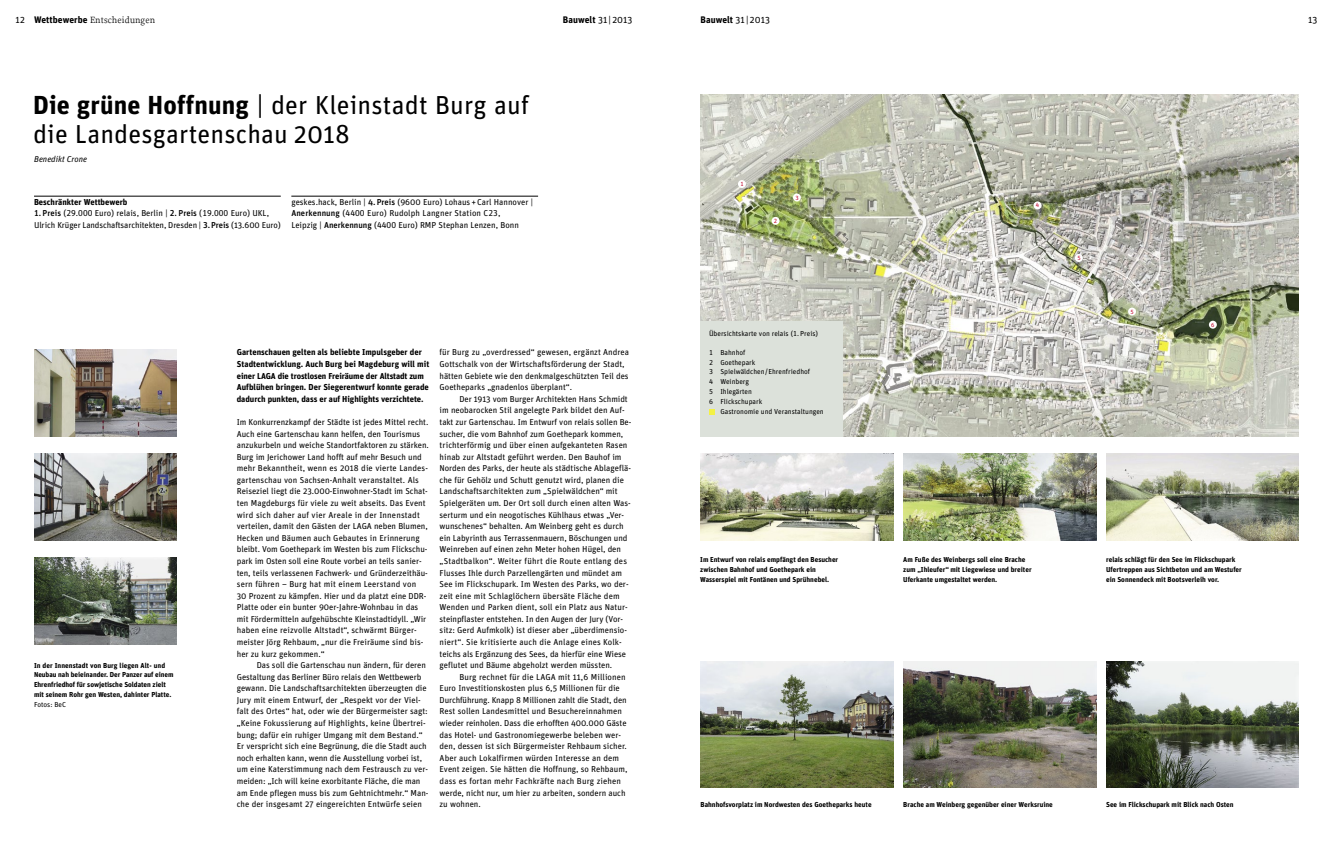
<style>
.page{position:relative;width:1333px;height:842px;background:#fff}
.page>*{position:absolute;margin:0;border:0;box-sizing:border-box;transform-origin:0 0}
.We_Titel{font:26px/28.5px "Unit Pro";letter-spacing:.005em;color:#000}
.A_Kopf_BW{font:700 9.5px "Unit Pro";letter-spacing:.005em;color:#000}
.A_Kopfzeile{font:9.5px "Proforma";letter-spacing:.005em;color:#000}
.A_Pagina{font:9.5px "Unit Pro";color:#000}
.We_Fließtext_Einzug{font:8.6px/11.6px "Unit Pro";color:#000}
.We_Fließtext{font:8.6px/11.6px "Unit Pro";letter-spacing:-.005em;color:#000}
.We_Einleitung{font:700 8.6px/11.6px "Unit Pro";color:#000}
.We_Preisträger_mit_L{font:8.6px/11.6px "Unit Pro";color:#000}
.We_Preisträger{font:8.6px/11.6px "Unit Pro";letter-spacing:-.01em;color:#000}
.We_Art_des_Wettbewer{font:700 8.6px "Unit Pro";color:#000}
.We_Titel-2{font:italic 8.6px "Unit Pro";color:#000}
.A_Bildunterschrift{font:700 7.2px/9.9px "Unit Pro";color:#000}
.A_Legende_kurz{font:7.2px "Unit Pro";color:#000}
.A_Bildunterschrift_Z{font:7.2px "Unit Pro";color:#000}
.A_Bildnummern{font:6px "Unit Pro";color:#be0027}
.s1{font-family:"Unit Pro";font-weight:700}
.s2{font-weight:400}
.s3{font-weight:700}
.s4{font-weight:500}
</style>
<div class="page">
<hr style="left:34px;top:196px;width:247px;height:1px;background:#000">
<hr style="left:291px;top:196px;width:247px;height:1px;background:#000">
<img style="left:1106px;top:662px;width:192px;height:125px">
<img style="left:700px;top:662px;width:193px;height:125px">
<img style="left:903px;top:662px;width:193px;height:125px">
<img style="left:34px;top:558px;width:142px;height:87px">
<img style="left:34px;top:454px;width:142px;height:87px">
<img style="left:34px;top:349px;width:142px;height:88px">
<img style="left:700px;top:454px;width:193px;height:87px">
<img style="left:903px;top:454px;width:193px;height:87px">
<img style="left:1106px;top:454px;width:192px;height:87px">
<img style="left:700px;top:95px;width:598px;height:341px">
<div style="left:700px;top:321px;width:142px;height:116px;background:#dce1da"></div>
<svg style="left:709px;top:409px;width:5px;height:5px"></svg>
<div style="left:738px;top:180px;width:8px;height:8px;background:#fff;border-radius:50%"></div>
<div style="left:771px;top:217px;width:8px;height:8px;background:#fff;border-radius:50%"></div>
<div style="left:793px;top:193px;width:8px;height:8px;background:#fff;border-radius:50%"></div>
<div style="left:1033px;top:201px;width:8px;height:8px;background:#fff;border-radius:50%"></div>
<div style="left:1074px;top:254px;width:8px;height:8px;background:#fff;border-radius:50%"></div>
<div style="left:1127px;top:308px;width:8px;height:7px;background:#fff;border-radius:50%"></div>
<div style="left:1208px;top:321px;width:8px;height:8px;background:#fff;border-radius:50%"></div>
<p class="A_Pagina" style="left:16px;top:13px;width:11px">12</p>
<p class="A_Kopfzeile" style="left:34px;top:14px;width:123px"><span class="s1">Wettbewerbe</span> Entscheidungen</p>
<p class="A_Kopf_BW" style="left:563px;top:13px;width:71px">Bauwelt <span class="s2">31 | 2013</span></p>
<p class="A_Kopf_BW" style="left:700px;top:13px;width:71px">Bauwelt <span class="s2">31 | 2013</span></p>
<p class="A_Pagina" style="left:1307px;top:13px;width:11px">13</p>
<p class="We_Titel" style="left:33px;top:90px;width:497px"><span class="s3">Die grüne Hoffnung</span> | der Kleinstadt Burg auf die Landesgartenschau 2018</p>
<p class="We_Titel-2" style="left:34px;top:154px;width:54px">Benedikt Crone</p>
<p class="We_Art_des_Wettbewer" style="left:34px;top:196px;width:95px">Beschränkter Wettbewerb</p>
<p class="We_Preisträger" style="left:34px;top:207px;width:248px"><span class="s4">1. Preis</span> (29.000 Euro) relais, Berlin | <span class="s4">2. Preis</span> (19.000 Euro) UKL,<br>Ulrich Krüger Landschaftsarchitekten, Dresden | <span class="s4">3. Preis</span> (13.600 Euro)</p>
<p class="We_Preisträger_mit_L" style="left:291px;top:196px;width:243px">geskes.hack, Berlin | <span class="s4">4. Preis</span> (9600 Euro) Lohaus +Carl Hannover |<br><span class="s4">Anerkennung</span> (4400 Euro) Rudolph Langner Station C23,<br>Leipzig | <span class="s4">Anerkennung</span> (4400 Euro) RMP Stephan Lenzen, Bonn</p>
<p class="A_Bildunterschrift" style="left:34px;top:660px;width:141px">In der Innenstadt von Burg liegen Alt- und Neubau nah beieinander. Der Panzer auf einem Ehrenfriedhof für sowjetische Soldaten zielt mit seinem Rohr gen Westen, dahinter Platte.</p>
<p class="A_Bildunterschrift_Z" style="left:34px;top:700px;width:34px">Fotos: BeC</p>
<p class="We_Einleitung" style="left:237px;top:346px;width:194px">Gartenschauen gelten als beliebte Impulsgeber der Stadtentwicklung. Auch Burg bei Magdeburg will mit einer LAGA die trostlosen Freiräume der Altstadt zum Aufblühen bringen. Der Siegerentwurf konnte gerade dadurch punkten, dass er auf Highlights verzichtete.</p>
<p class="We_Fließtext" style="left:237px;top:416px;width:193px">Im Konkurrenzkampf der Städte ist jedes Mittel recht.<br>Auch eine Gartenschau kann helfen, den Tourismus anzukurbeln und weiche Standortfaktoren zu stärken.<br>Burg im Jerichower Land hofft auf mehr Besuch und mehr Bekanntheit, wenn es 2018 die vierte Landes&shy;gartenschau von Sachsen-Anhalt veranstaltet. Als Reiseziel liegt die 23.000-Einwohner-Stadt im Schat&shy;ten Magdeburgs für viele zu weit abseits. Das Event wird sich daher auf vier Areale in der Innenstadt verteilen, damit den Gästen der LAGA neben Blumen, Hecken und Bäumen auch Gebautes in Erinnerung bleibt. Vom Goethepark im Westen bis zum Flickschu&shy;park im Osten soll eine Route vorbei an teils sanier&shy;ten, teils verlassenen Fachwerk- und Gründerzeithäu&shy;sern führen – Burg hat mit einem Leerstand von<br>30 Prozent zu kämpfen. Hier und da platzt eine DDR-Platte oder ein bunter 90er-Jahre-Wohnbau in das mit Fördermitteln aufgehübschte Kleinstadtidyll. „Wir haben eine reizvolle Altstadt“, schwärmt Bürger&shy;meister Jörg Rehbaum, „nur die Freiräume sind bis&shy;her zu kurz gekommen.“</p>
<p class="We_Fließtext_Einzug" style="left:237px;top:659px;width:193px;text-indent:20px">Das soll die Gartenschau nun ändern, für deren Gestaltung das Berliner Büro relais den Wettbewerb gewann. Die Landschaftsarchitekten überzeugten die Jury mit einem Entwurf, der „Respekt vor der Viel&shy;falt des Ortes“ hat, oder wie der Bürgermeister sagt: „Keine Fokussierung auf Highlights, keine Übertrei&shy;bung; dafür ein ruhiger Umgang mit dem Bestand.“ Er verspricht sich eine Begrünung, die die Stadt auch noch erhalten kann, wenn die Ausstellung vorbei ist, um eine Katerstimmung nach dem Festrausch zu ver&shy;meiden: „Ich will keine exorbitante Fläche, die man am Ende pflegen muss bis zum Gehtnichtmehr.“ Man&shy;che der insgesamt 27 eingereichten Entwürfe seien</p>
<p class="We_Fließtext_Einzug" style="left:439px;top:346px;width:191px">für Burg zu „overdressed“ gewesen, ergänzt Andrea Gottschalk von der Wirtschaftsförderung der Stadt, hätten Gebiete wie den denkmalgeschützten Teil des Goetheparks „gnadenlos überplant“.</p>
<p class="We_Fließtext_Einzug" style="left:439px;top:393px;width:193px;text-indent:20px">Der 1913 vom Burger Architekten Hans Schmidt im neobarocken Stil angelegte Park bildet den Auf&shy;takt zur Gartenschau. Im Entwurf von relais sollen Be&shy;sucher, die vom Bahnhof zum Goethepark kommen, trichterförmig und über einen aufgekanteten Rasen hinab zur Altstadt geführt werden. Den Bauhof im Norden des Parks, der heute als städtische Ablageflä&shy;che für Gehölz und Schutt genutzt wird, planen die Landschaftsarchitekten zum „Spielwäldchen“ mit Spielgeräten um. Der Ort soll durch einen alten Was&shy;serturm und ein neogotisches Kühlhaus etwas „Ver&shy;wunschenes“ behalten. Am Weinberg geht es durch ein Labyrinth aus Terrassenmauern, Böschungen und Weinreben auf einen zehn Meter hohen Hügel, den „Stadtbalkon“. Weiter führt die Route entlang des Flusses Ihle durch Parzellengärten und mündet am See im Flickschupark. Im Westen des Parks, wo der&shy;zeit eine mit Schlaglöchern übersäte Fläche dem Wenden und Parken dient, soll ein Platz aus Natur&shy;steinpflaster entstehen. In den Augen der Jury (Vor&shy;sitz: Gerd Aufmkolk) ist dieser aber „überdimensio&shy;niert“. Sie kritisierte auch die Anlage eines Kolk&shy;teichs als Ergänzung des Sees, da hierfür eine Wiese geflutet und Bäume abgeholzt werden müssten.</p>
<p class="We_Fließtext_Einzug" style="left:439px;top:671px;width:189px;text-indent:20px">Burg rechnet für die LAGA mit 11,6 Millionen Euro Investitionskosten plus 6,5 Millionen für die Durchführung. Knapp 8 Millionen zahlt die Stadt, den Rest sollen Landesmittel und Besuchereinnahmen wieder reinholen. Dass die erhofften 400.000 Gäste das Hotel- und Gastronomiegewerbe beleben wer&shy;den, dessen ist sich Bürgermeister Rehbaum sicher.<br>Aber auch Lokalfirmen würden Interesse an dem Event zeigen. Sie hätten die Hoffnung, so Rehbaum, dass es fortan mehr Fachkräfte nach Burg ziehen werde, nicht nur, um hier zu arbeiten, sondern auch zu wohnen.</p>
<p class="A_Bildnummern" style="left:740px;top:180px;width:5px">1</p>
<p class="A_Bildnummern" style="left:774px;top:217px;width:5px">2</p>
<p class="A_Bildnummern" style="left:795px;top:194px;width:5px">3</p>
<p class="A_Legende_kurz" style="left:709px;top:329px;width:110px">Übersichtskarte von relais (1. Preis)</p>
<p class="A_Legende_kurz" style="left:709px;top:348px;width:38px">1 Bahnhof</p>
<p class="A_Legende_kurz" style="left:709px;top:357px;width:48px">2 Goethepark</p>
<p class="A_Legende_kurz" style="left:709px;top:367px;width:103px">3 Spielwäldchen/Ehrenfriedhof</p>
<p class="A_Legende_kurz" style="left:709px;top:377px;width:42px">4 Weinberg</p>
<p class="A_Legende_kurz" style="left:709px;top:387px;width:44px">5 Ihlegärten</p>
<p class="A_Legende_kurz" style="left:709px;top:397px;width:55px">6 Flickschupark</p>
<p class="A_Legende_kurz" style="left:720px;top:407px;width:105px">Gastronomie und Veranstaltungen</p>
<p class="A_Bildnummern" style="left:1035px;top:201px;width:5px">4</p>
<p class="A_Bildnummern" style="left:1077px;top:254px;width:5px">5</p>
<p class="A_Bildnummern" style="left:1130px;top:308px;width:5px">5</p>
<p class="A_Bildnummern" style="left:1211px;top:321px;width:5px">6</p>
<p class="A_Bildunterschrift" style="left:700px;top:554px;width:139px">Im Entwurf von relais empfängt den Besucher zwischen Bahnhof und Goethepark ein<br>Wasserspiel mit Fontänen und Sprühnebel.</p>
<p class="A_Bildunterschrift" style="left:903px;top:554px;width:130px">Am Fuße des Weinbergs soll eine Brache zum „Ihleufer“ mit Liegewiese und breiter<br>Uferkante umgestaltet werden.</p>
<p class="A_Bildunterschrift" style="left:1106px;top:554px;width:137px">relais schlägt für den See im Flickschupark<br>Ufertreppen aus Sichtbeton und am Westufer ein Sonnendeck mit Bootsverleih vor.</p>
<p class="A_Bildunterschrift" style="left:700px;top:799px;width:173px">Bahnhofsvorplatz im Nordwesten des Goetheparks heute</p>
<p class="A_Bildunterschrift" style="left:903px;top:799px;width:151px">Brache am Weinberg gegenüber einer Werksruine</p>
<p class="A_Bildunterschrift" style="left:1106px;top:799px;width:129px">See im Flickschupark mit Blick nach Osten</p>
</div>
